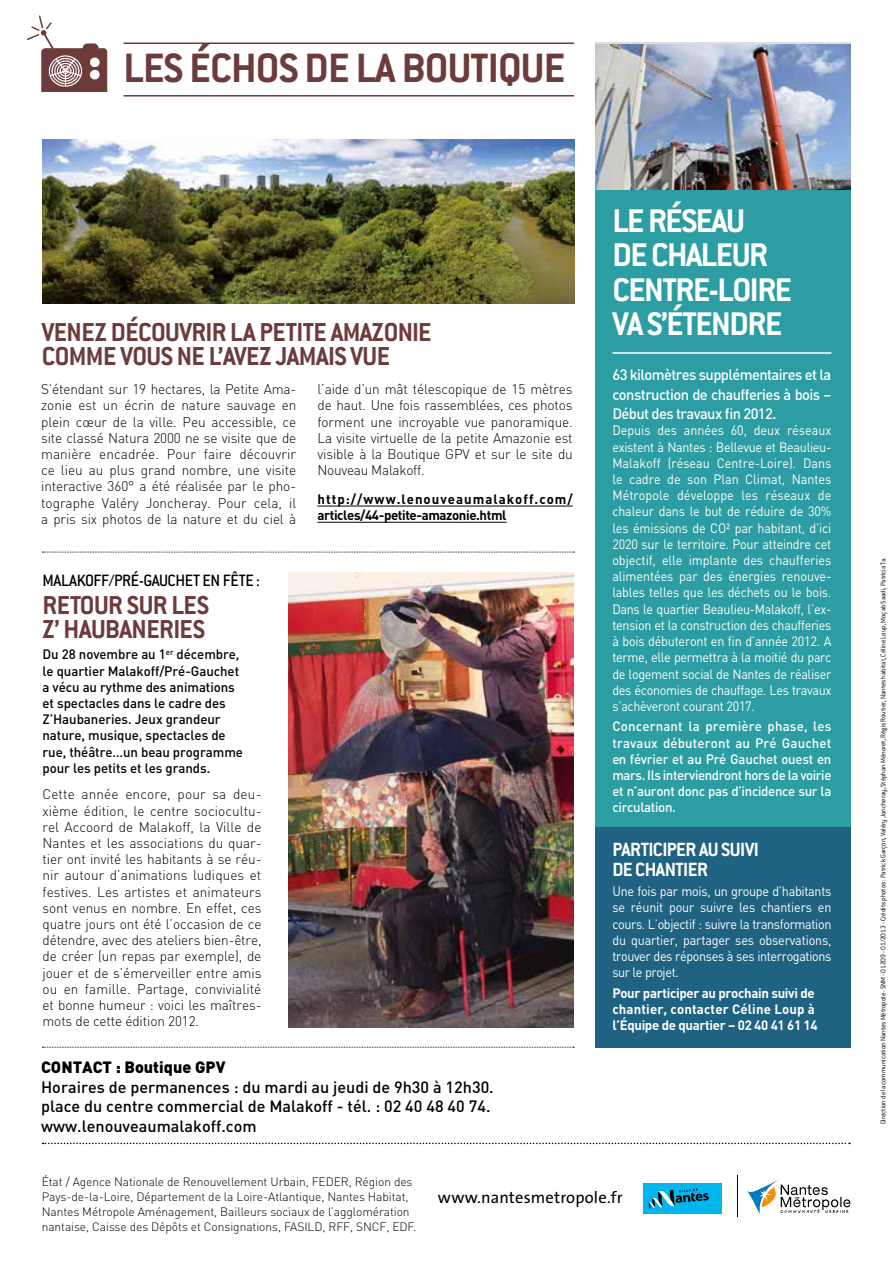
<style>
.page{position:relative;width:893px;height:1263px;background:#fff}
.page>*{position:absolute;margin:0;border:0;box-sizing:border-box;transform-origin:0 0}
.t1{font:700 45px "Conduit ITC";letter-spacing:-.02em;color:#6e3b3b}
.t2{font:700 36px/34.5px "Conduit ITC";letter-spacing:-.04em;color:#fff}
.t3{font:700 28.5px "Conduit ITC";letter-spacing:-.02em;color:#6e3b3b}
.t4{font:700 21px "Conduit ITC";color:#fff}
.t5{font:500 18px "Conduit ITC";letter-spacing:-.02em;color:#000}
.t6{font:16.5px "The Sans";letter-spacing:.01em;color:#000}
.t7{font:500 16.2px/19.5px "DIN";color:#000}
.t8{font:900 16.2px "DIN";color:#000}
.t9{font:500 15px/19.5px "DIN";letter-spacing:-.04em;color:#fff;text-align:justify}
.t10{font:300 13.8px/16.2px "DIN";letter-spacing:-.01em;color:#000;text-align:justify}
.t11{font:13.5px/16.2px "DIN";letter-spacing:-.025em;color:#fff;text-align:justify;scale:.93 1}
.t12{font:500 13.5px/16.2px "DIN";letter-spacing:-.005em;color:#000}
.t13{font:500 13.5px/16.2px "DIN";letter-spacing:-.025em;color:#fff;text-align:justify}
.t14{font:700 13.5px/16.2px "DIN";letter-spacing:-.025em;color:#fff}
.t15{font:700 13.5px/16.2px "DIN";letter-spacing:.025em;color:#000}
.t16{font:300 12px/15px "DIN";letter-spacing:-.005em;color:#000}
.t17{font:300 7.5px "Conduit ITC";letter-spacing:-.015em;color:#000}
</style>
<div class="page">
<img style="left:43px;top:139px;width:532px;height:165px">
<img style="left:595px;top:44px;width:255px;height:146px">
<div style="left:595px;top:190px;width:255px;height:640px;background:#2c9da2"></div>
<img style="left:27px;top:15px;width:81px;height:76px">
<hr style="left:124px;top:42px;width:450px;height:2px;background:#6e3b3b">
<hr style="left:124px;top:95px;width:450px;height:2px;background:#6e3b3b">
<svg style="left:43px;top:1143px;width:807px;height:1px"></svg>
<svg style="left:43px;top:552px;width:531px;height:1px"></svg>
<svg style="left:747px;top:1180px;width:103px;height:35px"></svg>
<hr style="left:737px;top:1175px;width:1px;height:42px;background:#000">
<div style="left:643px;top:1183px;width:78px;height:30px;background:#00b6ed"></div>
<svg style="left:649px;top:1188px;width:60px;height:20px"></svg>
<svg style="left:43px;top:1047px;width:531px;height:1px"></svg>
<div style="left:595px;top:827px;width:255px;height:221px;background:#1f6281"></div>
<hr style="left:318px;top:506px;width:255px;height:1px;background:#000">
<hr style="left:318px;top:522px;width:188px;height:1px;background:#000">
<hr style="left:612px;top:352px;width:219px;height:2px;background:#fff">
<img style="left:288px;top:572px;width:285px;height:456px">
<h1 class="t1" style="left:124px;top:42px;width:443px">LES ÉCHOS DE LA BOUTIQUE</h1>
<h3 class="t3" style="left:42px;top:315px;width:123px">VENEZ DÉCOUVRIR</h3>
<h3 class="t3" style="left:230px;top:315px;width:54px">LA PETITE</h3>
<h3 class="t3" style="left:331px;top:315px;width:66px">AMAZONIE</h3>
<h3 class="t3" style="left:42px;top:339px;width:29px">COMME</h3>
<h3 class="t3" style="left:120px;top:339px;width:15px">VOUS</h3>
<h3 class="t3" style="left:177px;top:339px;width:123px">NE L’AVE Z JAMAIS</h3>
<h3 class="t3" style="left:351px;top:339px;width:14px">VUE</h3>
<p class="t10" style="left:41px;top:381px;width:257px">S’étendant sur 19 hectares, la Petite Ama&shy;zonie est un écrin de nature sauvage en plein cœur de la ville. Peu accessible, ce site classé Natura 2000 ne se visite que de manière encadrée. Pour faire découvrir ce lieu au plus grand nombre, une visite interactive 360° a été réalisée par le pho&shy;tographe Valéry Joncheray. Pour cela, il a pris six photos de la nature et du ciel à</p>
<p class="t10" style="left:318px;top:381px;width:257px">l’aide d’un mât télescopique de 15 mètres de haut. Une fois rassemblées, ces photos forment une incroyable vue panoramique.<br>La visite virtuelle de la petite Amazonie est visible à la Boutique GPV et sur le site du Nouveau Malakoff.</p>
<p class="t15" style="left:318px;top:491px;width:257px">http://www.lenouveaumalakoff.com/ articles/44-petite-amazonie.html</p>
<h3 class="t5" style="left:43px;top:570px;width:219px">MALAKOFF/PRÉ-GAUCHET EN FÊTE :</h3>
<h3 class="t3" style="left:43px;top:589px;width:28px">RETOUR</h3>
<h3 class="t3" style="left:127px;top:589px;width:70px">SUR LES</h3>
<h3 class="t3" style="left:43px;top:613px;width:51px">Z’ HAUBANERIES</h3>
<p class="t12" style="left:43px;top:646px;width:202px">Du 28 novembre au 1<sup>er</sup> décembre, le quartier Malakoff/Pré-Gauchet a vécu au rythme des animations et spectacles dans le cadre des<br>Z’Haubaneries. Jeux grandeur nature, musique, spectacles de rue, théâtre…un beau programme pour les petits et les grands.</p>
<p class="t10" style="left:43px;top:786px;width:221px">Cette année encore, pour sa deu&shy;xième édition, le centre sociocultu&shy;rel Accoord de Malakoff, la Ville de Nantes et les associations du quar&shy;tier ont invité les habitants à se réu&shy;nir autour d’animations ludiques et festives. Les artistes et animateurs sont venus en nombre. En effet, ces quatre jours ont été l’occasion de ce détendre, avec des ateliers bien-être, de créer (un repas par exemple), de jouer et de s’émerveiller entre amis ou en famille. Partage, convivialité et bonne humeur : voici les maîtres&shy;mots de cette édition 2012.</p>
<p class="t8" style="left:41px;top:1056px;width:165px">Contact : Boutique GPV</p>
<p class="t7" style="left:41px;top:1076px;width:454px">Horaires de permanences : du mardi au jeudi de 9h30 à 12h30. place du centre commercial de Malakoff - tél. : 02 40 48 40 74. www.lenouveaumalakoff.com</p>
<h2 class="t2" style="left:612px;top:203px;width:121px">LE RÉSEAU<br>DE CHALEUR<br>CENTRE</h2>
<h2 class="t2" style="left:709px;top:272px;width:24px">-LOIRE</h2>
<h2 class="t2" style="left:612px;top:306px;width:88px">VA S’ÉTENDRE</h2>
<p class="t9" style="left:612px;top:365px;width:220px">63 kilomètres supplémentaires et la construction de chaufferies à bois – Début des travaux fin 2012.</p>
<p class="t11" style="left:612px;top:422px;width:237px">Depuis des années 60, deux réseaux existent à Nantes : Bellevue et Beaulieu-Malakoff (réseau Centre-Loire). Dans le cadre de son Plan Climat, Nantes Métropole développe les réseaux de chaleur dans le but de réduire de 30% les émissions de CO² par habitant, d’ici 2020 sur le territoire. Pour atteindre cet objectif, elle implante des chaufferies alimentées par des énergies renouve&shy;lables telles que les déchets ou le bois.<br>Dans le quartier Beaulieu-Malakoff, l’ex&shy;tension et la construction des chaufferies à bois débuteront en fin d’année 2012. A terme, elle permettra à la moitié du parc de logement social de Nantes de réaliser des économies de chauffage. Les travaux s’achèveront courant 2017.</p>
<p class="t13" style="left:612px;top:718px;width:221px">Concernant la première phase, les travaux débuteront au Pré Gauchet en février et au Pré Gauchet ouest en mars. Ils interviendront hors de la voirie et n’auront donc pas d’incidence sur la circulation.</p>
<h3 class="t4" style="left:612px;top:837px;width:59px">PARTICIPER</h3>
<h3 class="t4" style="left:699px;top:837px;width:31px">AU SUIVI</h3>
<h3 class="t4" style="left:612px;top:857px;width:43px">DE CHANTIER</h3>
<p class="t11" style="left:612px;top:883px;width:237px">Une fois par mois, un groupe d’habitants se réunit pour suivre les chantiers en cours. L’objectif : suivre la transformation du quartier, partager ses observations, trouver des réponses à ses interrogations sur le projet.</p>
<p class="t14" style="left:612px;top:984px;width:207px">Pour participer au prochain suivi de chantier, contacter Céline Loup à l’Équipe de quartier – 02 40 41 61 14</p>
<p class="t16" style="left:42px;top:1174px;width:376px">état / Agence Nationale de Renouvellement Urbain, FEDER, Région des Pays-de-la-Loire, Département de la Loire-Atlantique, Nantes Habitat, Nantes Métropole Aménagement, Bailleurs sociaux de l’agglomération nantaise, Caisse des Dépôts et Consignations, FASILD, RFF, SNCF, EDF.</p>
<p class="t6" style="left:438px;top:1184px;width:186px">www.nantesmetropole.fr</p>
<p class="t17" style="left:879px;top:1124px;width:569px;rotate:-90deg">Direction de la communication Nantes Métropole - SNM - 01209 - 01/2013 - Crédits photos : Patrick Garçon, Valéry Joncheray, Stéphan Ménoret, Régis Routier, Nantes habitat, Céline Loup, Moçab Saadi, Patricia Ta.</p>
</div>
